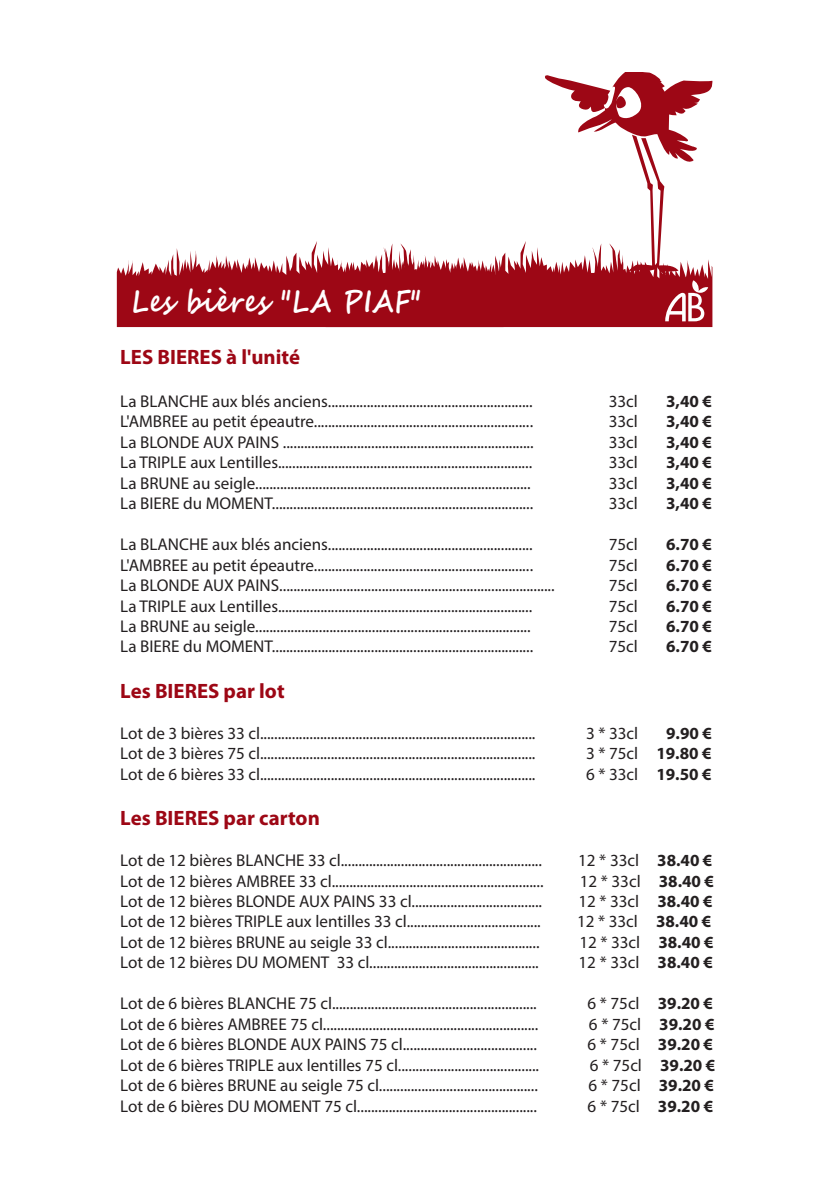
<style>
.page{position:relative;width:840px;height:1191px;background:#fff}
.page>*{position:absolute;margin:0;border:0;box-sizing:border-box;transform-origin:0 0}
.t1{font:700 30.2px "Segoe Script";letter-spacing:.02em;color:#fff;scale:.85 1}
.t2{font:700 20.8px "Myriad Pro";color:#9d0715}
.t3{font:17px "Myriad Pro";color:#231f20}
.t4{font:700 17px "Myriad Pro";color:#231f20}
.s1{font-weight:700}
</style>
<div class="page">
<svg style="left:117px;top:72px;width:596px;height:255px"></svg>
<p class="t1" style="left:131px;top:276px;width:342px">Les bières "LA PIAF"</p>
<p class="t2" style="left:120px;top:343px;width:181px">LES BIERES à l'unité</p>
<p class="t3" style="left:120px;top:391px;width:413px">La BLANCHE aux blés anciens..........................................................</p>
<p class="t3" style="left:608px;top:391px;width:31px">33cl</p>
<p class="t4" style="left:665px;top:390px;width:47px">3,40 €</p>
<p class="t3" style="left:120px;top:411px;width:414px">L'AMBREE au petit épeautre............................................................. .</p>
<p class="t3" style="left:608px;top:411px;width:31px">33cl</p>
<p class="t4" style="left:665px;top:411px;width:47px">3,40 €</p>
<p class="t3" style="left:120px;top:432px;width:414px">La BLONDE AUX PAINS .......................................................................</p>
<p class="t3" style="left:608px;top:432px;width:31px">33cl</p>
<p class="t4" style="left:665px;top:431px;width:47px">3,40 €</p>
<p class="t3" style="left:120px;top:452px;width:413px">La TRIPLE aux Lentilles........................................................................</p>
<p class="t3" style="left:608px;top:452px;width:31px">33cl</p>
<p class="t4" style="left:665px;top:451px;width:47px">3,40 €</p>
<p class="t3" style="left:120px;top:472px;width:411px">La BRUNE au seigle..............................................................................</p>
<p class="t3" style="left:608px;top:472px;width:31px">33cl</p>
<p class="t4" style="left:665px;top:472px;width:47px">3,40 €</p>
<p class="t3" style="left:120px;top:493px;width:414px">La BIERE du MOMENT..........................................................................</p>
<p class="t3" style="left:608px;top:493px;width:31px">33cl</p>
<p class="t4" style="left:665px;top:492px;width:47px">3,40 €</p>
<p class="t3" style="left:120px;top:534px;width:413px">La BLANCHE aux blés anciens..........................................................</p>
<p class="t3" style="left:608px;top:534px;width:31px">75cl</p>
<p class="t4" style="left:665px;top:533px;width:47px">6.70 €</p>
<p class="t3" style="left:120px;top:554px;width:414px">L'AMBREE au petit épeautre............................................................. .</p>
<p class="t3" style="left:608px;top:554px;width:31px">75cl</p>
<p class="t4" style="left:665px;top:554px;width:47px">6.70 €</p>
<p class="t3" style="left:120px;top:575px;width:435px">La BLONDE AUX PAINS..............................................................................</p>
<p class="t3" style="left:608px;top:575px;width:31px">75cl</p>
<p class="t4" style="left:665px;top:574px;width:47px">6.70 €</p>
<p class="t3" style="left:120px;top:595px;width:413px">La TRIPLE aux Lentilles........................................................................</p>
<p class="t3" style="left:608px;top:595px;width:31px">75cl</p>
<p class="t4" style="left:665px;top:595px;width:47px">6.70 €</p>
<p class="t3" style="left:120px;top:616px;width:411px">La BRUNE au seigle..............................................................................</p>
<p class="t3" style="left:608px;top:616px;width:31px">75cl</p>
<p class="t4" style="left:665px;top:615px;width:47px">6.70 €</p>
<p class="t3" style="left:120px;top:636px;width:414px">La BIERE du MOMENT..........................................................................</p>
<p class="t3" style="left:608px;top:636px;width:31px">75cl</p>
<p class="t4" style="left:665px;top:635px;width:47px">6.70 €</p>
<p class="t2" style="left:120px;top:677px;width:166px">Les BIERES par lot</p>
<p class="t3" style="left:120px;top:722px;width:416px">Lot de 3 bières 33 cl..............................................................................</p>
<p class="t3" style="left:585px;top:722px;width:54px">3 * 33cl</p>
<p class="t4" style="left:665px;top:722px;width:47px">9.90 €</p>
<p class="t3" style="left:120px;top:743px;width:416px">Lot de 3 bières 75 cl..............................................................................</p>
<p class="t3" style="left:585px;top:743px;width:127px">3 * 75cl <span class="s1">19.80 €</span></p>
<p class="t3" style="left:120px;top:763px;width:416px">Lot de 6 bières 33 cl..............................................................................</p>
<p class="t3" style="left:585px;top:763px;width:127px">6 * 33cl <span class="s1">19.50 €</span></p>
<p class="t2" style="left:120px;top:804px;width:201px">Les BIERES par carton</p>
<p class="t3" style="left:120px;top:850px;width:423px">Lot de 12 bières BLANCHE 33 cl.........................................................</p>
<p class="t3" style="left:578px;top:850px;width:136px">12 * 33cl <span class="s1">38.40 €</span></p>
<p class="t3" style="left:120px;top:870px;width:424px">Lot de 12 bières AMBREE 33 cl............................................................</p>
<p class="t3" style="left:579px;top:870px;width:136px">12 * 33cl <span class="s1">38.40 €</span></p>
<p class="t3" style="left:120px;top:890px;width:423px">Lot de 12 bières BLONDE AUX PAINS 33 cl.....................................</p>
<p class="t3" style="left:578px;top:890px;width:136px">12 * 33cl <span class="s1">38.40 €</span></p>
<p class="t3" style="left:120px;top:911px;width:422px">Lot de 12 bières TRIPLE aux lentilles 33 cl......................................</p>
<p class="t3" style="left:576px;top:911px;width:136px">12 * 33cl <span class="s1">38.40 €</span></p>
<p class="t3" style="left:120px;top:931px;width:420px">Lot de 12 bières BRUNE au seigle 33 cl...........................................</p>
<p class="t3" style="left:579px;top:931px;width:136px">12 * 33cl <span class="s1">38.40 €</span></p>
<p class="t3" style="left:120px;top:952px;width:420px">Lot de 12 bières DU MOMENT 33 cl................................................</p>
<p class="t3" style="left:578px;top:952px;width:136px">12 * 33cl <span class="s1">38.40 €</span></p>
<p class="t3" style="left:120px;top:993px;width:418px">Lot de 6 bières BLANCHE 75 cl..........................................................</p>
<p class="t3" style="left:587px;top:993px;width:127px">6 * 75cl <span class="s1">39.20 €</span></p>
<p class="t3" style="left:120px;top:1013px;width:419px">Lot de 6 bières AMBREE 75 cl.............................................................</p>
<p class="t3" style="left:588px;top:1013px;width:127px">6 * 75cl <span class="s1">39.20 €</span></p>
<p class="t3" style="left:120px;top:1034px;width:418px">Lot de 6 bières BLONDE AUX PAINS 75 cl......................................</p>
<p class="t3" style="left:587px;top:1034px;width:127px">6 * 75cl <span class="s1">39.20 €</span></p>
<p class="t3" style="left:120px;top:1054px;width:420px">Lot de 6 bières TRIPLE aux lentilles 75 cl........................................</p>
<p class="t3" style="left:589px;top:1054px;width:127px">6 * 75cl <span class="s1">39.20 €</span></p>
<p class="t3" style="left:120px;top:1074px;width:419px">Lot de 6 bières BRUNE au seigle 75 cl.............................................</p>
<p class="t3" style="left:588px;top:1074px;width:127px">6 * 75cl <span class="s1">39.20 €</span></p>
<p class="t3" style="left:120px;top:1095px;width:418px">Lot de 6 bières DU MOMENT 75 cl...................................................</p>
<p class="t3" style="left:587px;top:1095px;width:127px">6 * 75cl <span class="s1">39.20 €</span></p>
</div>
